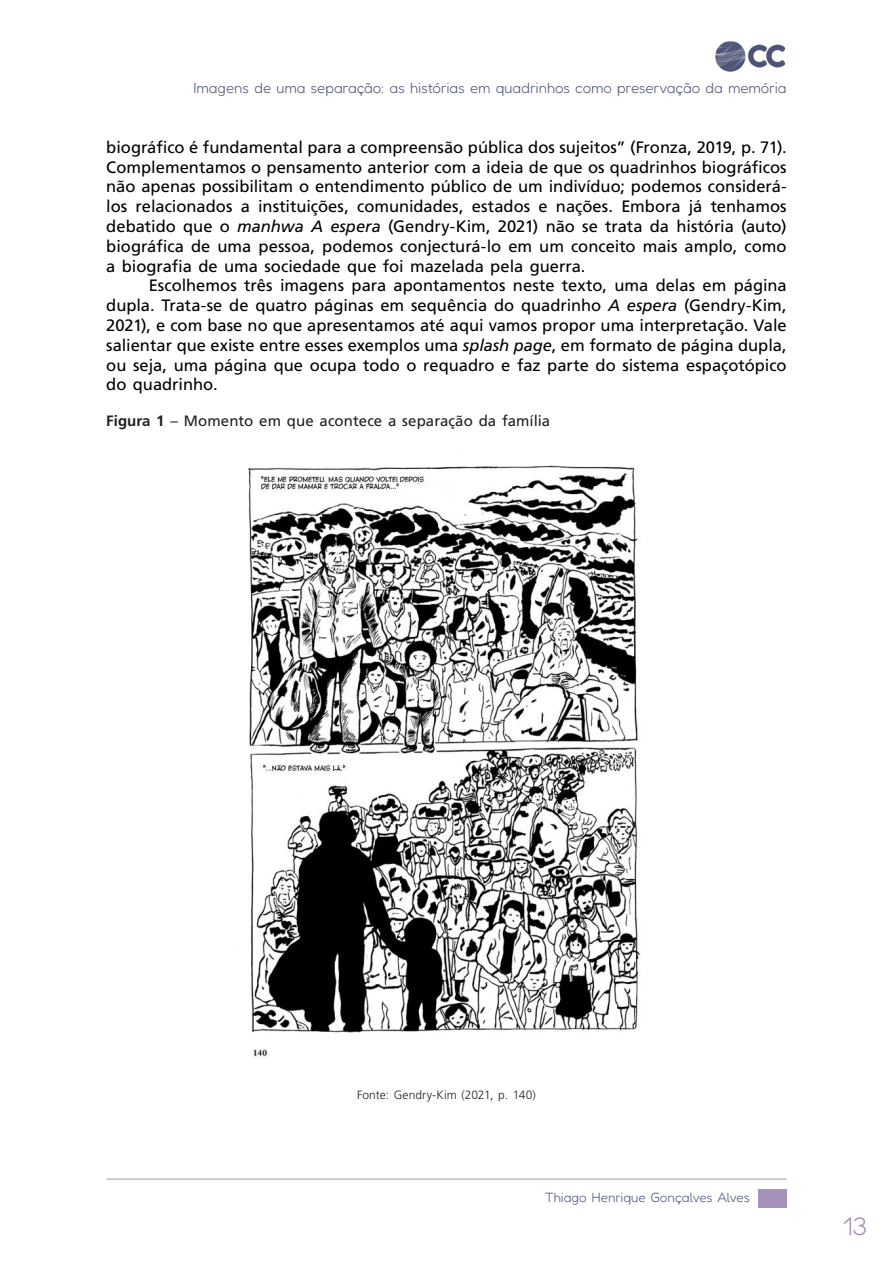
<style>
.page{position:relative;width:893px;height:1263px;background:#fff}
.page>*{position:absolute;margin:0;border:0;box-sizing:border-box;transform-origin:0 0}
.t1{font:300 25.5px "Fredoka";color:#a492ba}
.corpo_de_texto{font:16.5px/19.8px "Frutiger LT Std";color:#000;text-align:justify}
.t2{font:300 15px "Fredoka";letter-spacing:-.01em;color:#4e5476}
._05_legenda_em_cima{font:15px "Frutiger LT Std";letter-spacing:.005em;color:#231f20}
.t3{font:300 13.5px "Fredoka";letter-spacing:-.005em;color:#4e5476}
._06_fonte_em_baixo{font:300 12px "Frutiger LT Std";letter-spacing:.005em;color:#231f20}
.s1{font-style:italic}
.s2{font-weight:700}
</style>
<div class="page">
<hr style="left:106px;top:1179px;width:681px;height:1px;background:#a492ba">
<div style="left:759px;top:1189px;width:28px;height:19px;background:#a492ba"></div>
<img style="left:715px;top:40px;width:71px;height:32px">
<img style="left:248px;top:465px;width:392px;height:592px">
<p class="t2" style="left:194px;top:79px;width:595px">Imagens de uma separação: as histórias em quadrinhos como preservação da memória</p>
<p class="corpo_de_texto" style="left:106px;top:137px;width:682px">biográfico é fundamental para a compreensão pública dos sujeitos” (Fronza, 2019, p. 71).<br>Complementamos o pensamento anterior com a ideia de que os quadrinhos biográficos não apenas possibilitam o entendimento público de um indivíduo; podemos considerá&shy;los relacionados a instituições, comunidades, estados e nações. Embora já tenhamos debatido que o <span class="s1">manhwa A espera</span> (Gendry-Kim, 2021) não se trata da história (auto) biográfica de uma pessoa, podemos conjecturá-lo em um conceito mais amplo, como a biografia de uma sociedade que foi mazelada pela guerra.</p>
<p class="corpo_de_texto" style="left:106px;top:276px;width:682px;text-indent:43px">Escolhemos três imagens para apontamentos neste texto, uma delas em página dupla. Trata-se de quatro páginas em sequência do quadrinho <span class="s1">A espera</span> (Gendry-Kim, 2021), e com base no que apresentamos até aqui vamos propor uma interpretação. Vale salientar que existe entre esses exemplos uma <span class="s1">splash page</span>, em formato de página dupla, ou seja, uma página que ocupa todo o requadro e faz parte do sistema espaçotópico do quadrinho.</p>
<p class="_05_legenda_em_cima" style="left:106px;top:412px;width:445px"><span class="s2">Figura 1</span> – Momento em que acontece a separação da família</p>
<p class="_06_fonte_em_baixo" style="left:357px;top:1088px;width:180px">Fonte: Gendry-Kim (2021, p. 140)</p>
<p class="t3" style="left:545px;top:1189px;width:207px">Thiago Henrique Gonçalves Alves</p>
<h1 class="t1" style="left:843px;top:1210px;width:26px">13</h1>
</div>
